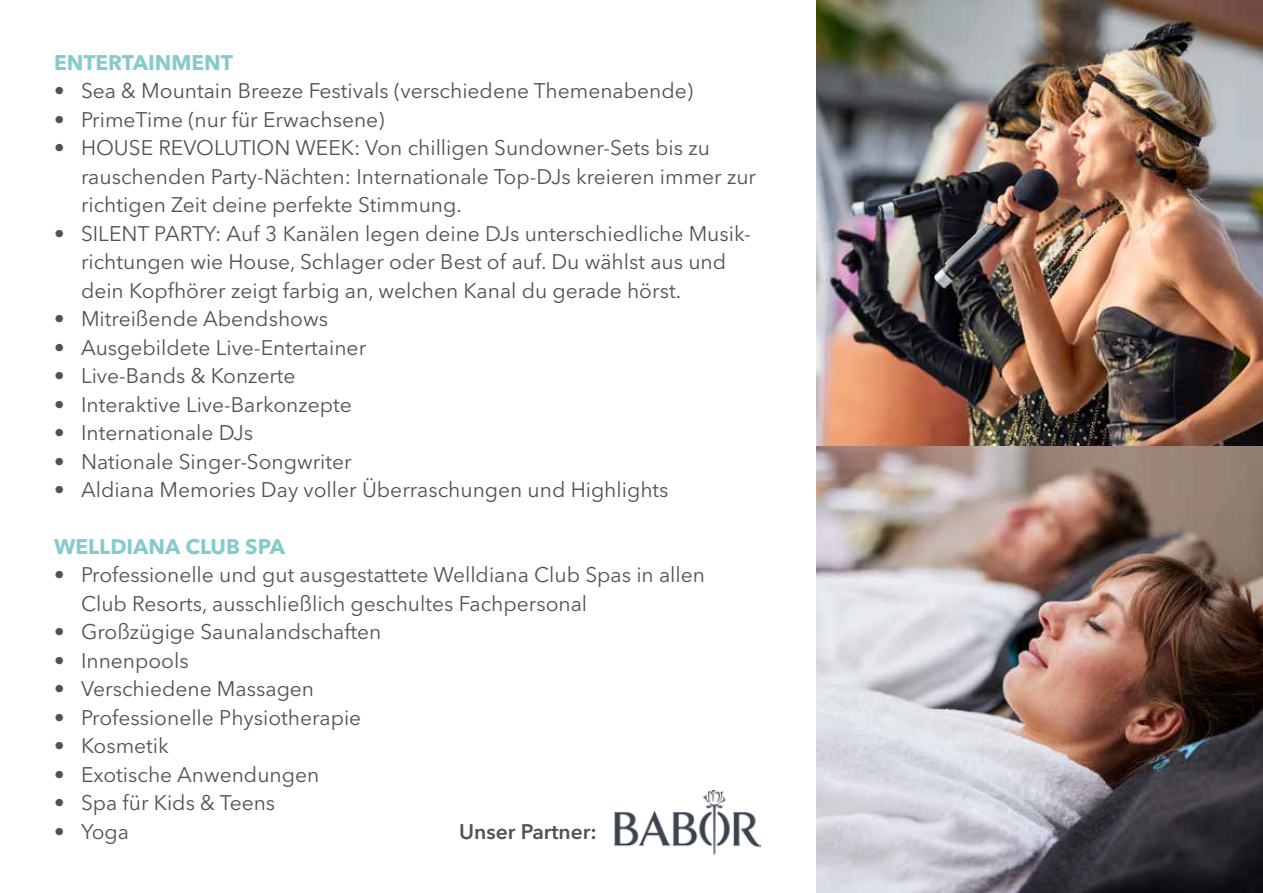
<style>
.page{position:relative;width:1263px;height:893px;background:#fff}
.page>*{position:absolute;margin:0;border:0;box-sizing:border-box;transform-origin:0 0}
.t1{font:21px/28.5px "Avenir Next LT Pro";color:#54505a}
.t2{font:700 21px "Avenir Next LT Pro";color:#85cbcb}
.t3{font:600 21px "Avenir Next LT Pro";color:#54505a}
</style>
<div class="page">
<img style="left:816px;top:0;width:447px;height:893px">
<img style="left:614px;top:791px;width:147px;height:63px">
<p class="t2" style="left:54px;top:50px;width:181px">ENTERTAINMENT</p>
<p class="t1" style="left:54px;top:77px;width:641px">• Sea &amp; Mountain Breeze Festivals (verschiedene Themenabende)</p>
<p class="t1" style="left:54px;top:105px;width:332px">• PrimeTime (nur für Erwachsene)</p>
<p class="t1" style="left:81px;top:134px;width:677px;text-indent:-27px">• HOUSE REVOLUTION WEEK: Von chilligen Sundowner-Sets bis zu rauschenden Party-Nächten: Internationale Top-DJs kreieren immer zur richtigen Zeit deine perfekte Stimmung.</p>
<p class="t1" style="left:81px;top:219px;width:671px;text-indent:-27px">• SILENT PARTY: Auf 3 Kanälen legen deine DJs unterschiedliche Musik&shy;richtungen wie House, Schlager oder Best of auf. Du wählst aus und dein Kopfhörer zeigt farbig an, welchen Kanal du gerade hörst.</p>
<p class="t1" style="left:54px;top:305px;width:276px">• Mitreißende Abendshows</p>
<p class="t1" style="left:54px;top:333px;width:314px">• Ausgebildete Live-Entertainer</p>
<p class="t1" style="left:54px;top:362px;width:243px">• Live-Bands &amp; Konzerte</p>
<p class="t1" style="left:54px;top:390px;width:299px">• Interaktive Live-Barkonzepte</p>
<p class="t1" style="left:54px;top:419px;width:201px">• Internationale DJs</p>
<p class="t1" style="left:54px;top:447px;width:299px">• Nationale Singer-Songwriter</p>
<p class="t1" style="left:54px;top:476px;width:616px">• Aldiana Memories Day voller Überraschungen und Highlights</p>
<p class="t2" style="left:54px;top:534px;width:233px">WELLDIANA CLUB SPA</p>
<p class="t1" style="left:81px;top:561px;width:626px;text-indent:-27px">• Professionelle und gut ausgestattete Welldiana Club Spas in allen<br>Club Resorts, ausschließlich geschultes Fachpersonal</p>
<p class="t1" style="left:54px;top:618px;width:329px">• Großzügige Saunalandschaften</p>
<p class="t1" style="left:54px;top:646px;width:136px">• Innenpools</p>
<p class="t1" style="left:54px;top:675px;width:262px">• Verschiedene Massagen</p>
<p class="t1" style="left:54px;top:703px;width:309px">• Professionelle Physiotherapie</p>
<p class="t1" style="left:54px;top:732px;width:116px">• Kosmetik</p>
<p class="t1" style="left:54px;top:760px;width:267px">• Exotische Anwendungen</p>
<p class="t1" style="left:54px;top:789px;width:223px">• Spa für Kids &amp; Teens</p>
<p class="t1" style="left:54px;top:817px;width:77px">• Yoga</p>
<p class="t3" style="left:459px;top:819px;width:139px">Unser Partner:</p>
</div>
